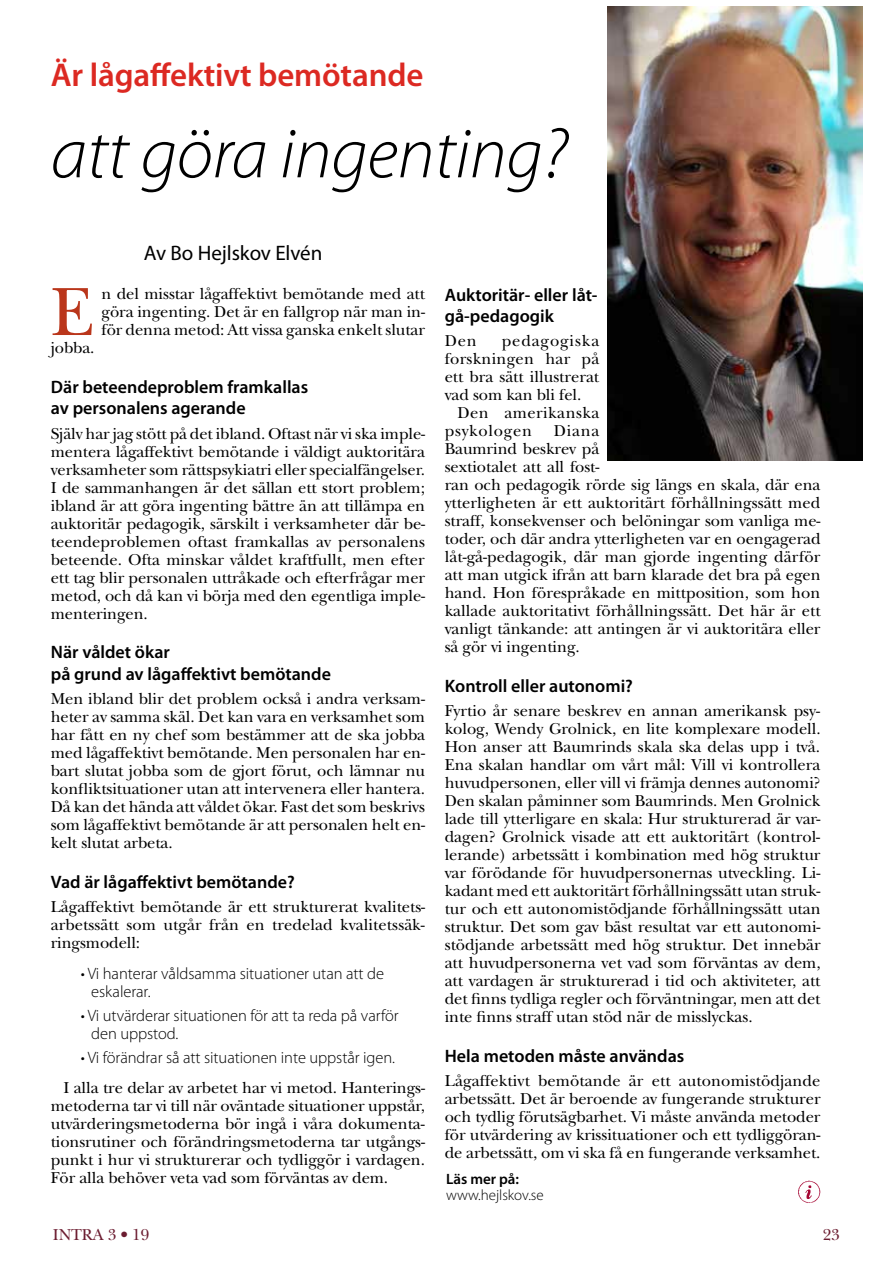
<style>
.page{position:relative;width:893px;height:1263px;background:#fff}
.page>*{position:absolute;margin:0;border:0;box-sizing:border-box;transform-origin:0 0}
.t1{font:italic 300 72px "Myriad Pro";letter-spacing:-.005em;color:#000}
.t2{font:71.1px "New Baskerville";color:#ba361b}
.t3{font:600 33px "Myriad Pro";letter-spacing:-.005em;color:#dc2922}
.t4{font:21px "Myriad Pro";letter-spacing:-.005em;color:#000}
.t5{font:600 18px/21.8px "Myriad Pro";color:#000}
.t6{font:16.5px/18px "New Baskerville";letter-spacing:-.005em;color:#000;text-align:justify}
.t7{font:300 16.5px/18px "Myriad Pro";letter-spacing:-.005em;color:#000}
.t8{font:16.5px/18px "New Baskerville";letter-spacing:.025em;color:#000}
.t9{font:16.5px "New Baskerville";letter-spacing:-.005em;color:#6b1c30}
.t10{font:300 15px "Myriad Pro";letter-spacing:-.005em;color:#000}
.t11{font:600 15px "Myriad Pro";letter-spacing:-.005em;color:#000}
</style>
<div class="page">
<img style="left:608px;top:6px;width:255px;height:454px">
<img style="left:798px;top:1180px;width:23px;height:23px">
<h3 class="t3" style="left:51px;top:54px;width:374px">Är lågaffektivt bemötande</h3>
<h1 class="t1" style="left:51px;top:110px;width:518px">att göra ingenting?</h1>
<p class="t4" style="left:144px;top:240px;width:180px">Av Bo Hejlskov Elvén</p>
<h2 class="t2" style="left:51px;top:271px;width:46px">E</h2>
<p class="t6" style="left:102px;top:285px;width:325px">n del misstar lågaffektivt bemötande med att göra ingenting. Det är en fallgrop när man in&shy;för denna metod: Att vissa ganska enkelt slutar</p>
<p class="t6" style="left:51px;top:339px;width:45px">jobba.</p>
<p class="t5" style="left:51px;top:375px;width:259px">Där beteendeproblem framkallas av personalens agerande</p>
<p class="t6" style="left:51px;top:424px;width:376px">Själv har jag stött på det ibland. Oftast när vi ska imple&shy;mentera lågaffektivt bemötande i väldigt auktoritära verksamheter som rättspsykiatri eller specialfängelser.<br>I de sammanhangen är det sällan ett stort problem; ibland är att göra ingenting bättre än att tillämpa en auktoritär pedagogik, särskilt i verksamheter där be&shy;teendeproblemen oftast framkallas av personalens beteende. Ofta minskar våldet kraftfullt, men efter ett tag blir personalen uttråkade och efterfrågar mer metod, och då kan vi börja med den egentliga imple&shy;menteringen.</p>
<p class="t5" style="left:51px;top:641px;width:282px">När våldet ökar<br>på grund av lågaffektivt bemötande</p>
<p class="t6" style="left:51px;top:690px;width:376px">Men ibland blir det problem också i andra verksam&shy;heter av samma skäl. Det kan vara en verksamhet som har fått en ny chef som bestämmer att de ska jobba med lågaffektivt bemötande. Men personalen har en&shy;bart slutat jobba som de gjort förut, och lämnar nu konfliktsituationer utan att intervenera eller hantera.<br>Då kan det hända att våldet ökar. Fast det som beskrivs som lågaffektivt bemötande är att personalen helt en&shy;kelt slutat arbeta.</p>
<p class="t5" style="left:51px;top:871px;width:245px">Vad är lågaffektivt bemötande?</p>
<p class="t6" style="left:51px;top:898px;width:376px">Lågaffektivt bemötande är ett strukturerat kvalitets&shy;arbetssätt som utgår från en tredelad kvalitetssäk&shy;ringsmodell:</p>
<p class="t7" style="left:91px;top:964px;width:294px;text-indent:-10px">• Vi hanterar våldsamma situationer utan att de eskalerar.</p>
<p class="t7" style="left:91px;top:1006px;width:309px;text-indent:-10px">• Vi utvärderar situationen för att ta reda på varför den uppstod.</p>
<p class="t7" style="left:81px;top:1048px;width:316px">• Vi förändrar så att situationen inte uppstår igen.</p>
<p class="t6" style="left:51px;top:1079px;width:376px;text-indent:13px">I alla tre delar av arbetet har vi metod. Hanterings&shy;metoderna tar vi till när oväntade situationer uppstår, utvärderingsmetoderna bör ingå i våra dokumenta&shy;tionsrutiner och förändringsmetoderna tar utgångs&shy;punkt i hur vi strukturerar och tydliggör i vardagen.<br>För alla behöver veta vad som förväntas av dem.</p>
<p class="t5" style="left:445px;top:283px;width:154px">Auktoritär- eller låt&shy;gå-pedagogik</p>
<p class="t6" style="left:445px;top:332px;width:34px">Den</p>
<p class="t6" style="left:445px;top:332px;width:156px;text-indent:57px">pedagogiska forskningen har på ett bra sätt illustrerat vad som kan bli fel.</p>
<p class="t8" style="left:445px;top:404px;width:156px;text-indent:13px">Den amerikanska psykologen</p>
<p class="t6" style="left:445px;top:422px;width:377px;text-align:left;text-indent:109px">Diana<br>Baumrind beskrev på<br>sextiotalet att all fost-<br>ran och pedagogik rörde sig längs en skala, där ena ytterligheten är ett auktoritärt förhållningssätt med straff, konsekvenser och belöningar som vanliga me&shy;toder, och där andra ytterligheten var en oengagerad låt-gå-pedagogik, där man gjorde ingenting därför att man utgick ifrån att barn klarade det bra på egen hand. Hon förespråkade en mittposition, som hon kallade auktoritativt förhållningssätt. Det här är ett vanligt tänkande: att antingen är vi auktoritära eller så gör vi ingenting.</p>
<p class="t5" style="left:445px;top:675px;width:190px">Kontroll eller autonomi?</p>
<p class="t6" style="left:445px;top:702px;width:377px">Fyrtio år senare beskrev en annan amerikansk psy&shy;kolog, Wendy Grolnick, en lite komplexare modell.<br>Hon anser att Baumrinds skala ska delas upp i två.<br>Ena skalan handlar om vårt mål: Vill vi kontrollera huvudpersonen, eller vill vi främja dennes autonomi?<br>Den skalan påminner som Baumrinds. Men Grolnick lade till ytterligare en skala: Hur strukturerad är var&shy;dagen? Grolnick visade att ett auktoritärt (kontrol&shy;lerande) arbetssätt i kombination med hög struktur var förödande för huvudpersonernas utveckling. Li&shy;kadant med ett auktoritärt förhållningssätt utan struk&shy;tur och ett autonomistödjande förhållningssätt utan struktur. Det som gav bäst resultat var ett autonomi&shy;stödjande arbetssätt med hög struktur. Det innebär att huvudpersonerna vet vad som förväntas av dem, att vardagen är strukturerad i tid och aktiviteter, att det finns tydliga regler och förväntningar, men att det inte finns straff utan stöd när de misslyckas.</p>
<p class="t5" style="left:445px;top:1044px;width:241px">Hela metoden måste användas</p>
<p class="t6" style="left:445px;top:1072px;width:377px">Lågaffektivt bemötande är ett autonomistödjande arbetssätt. Det är beroende av fungerande strukturer och tydlig förutsägbarhet. Vi måste använda metoder för utvärdering av krissituationer och ett tydliggöran&shy;de arbetssätt, om vi ska få en fungerande verksamhet.</p>
<p class="t11" style="left:446px;top:1169px;width:74px">Läs mer på:</p>
<p class="t10" style="left:446px;top:1186px;width:99px">www.hejlskov.se</p>
<p class="t9" style="left:53px;top:1225px;width:98px">INTRA 3 • 19</p>
<p class="t9" style="left:823px;top:1225px;width:19px">23</p>
</div>
